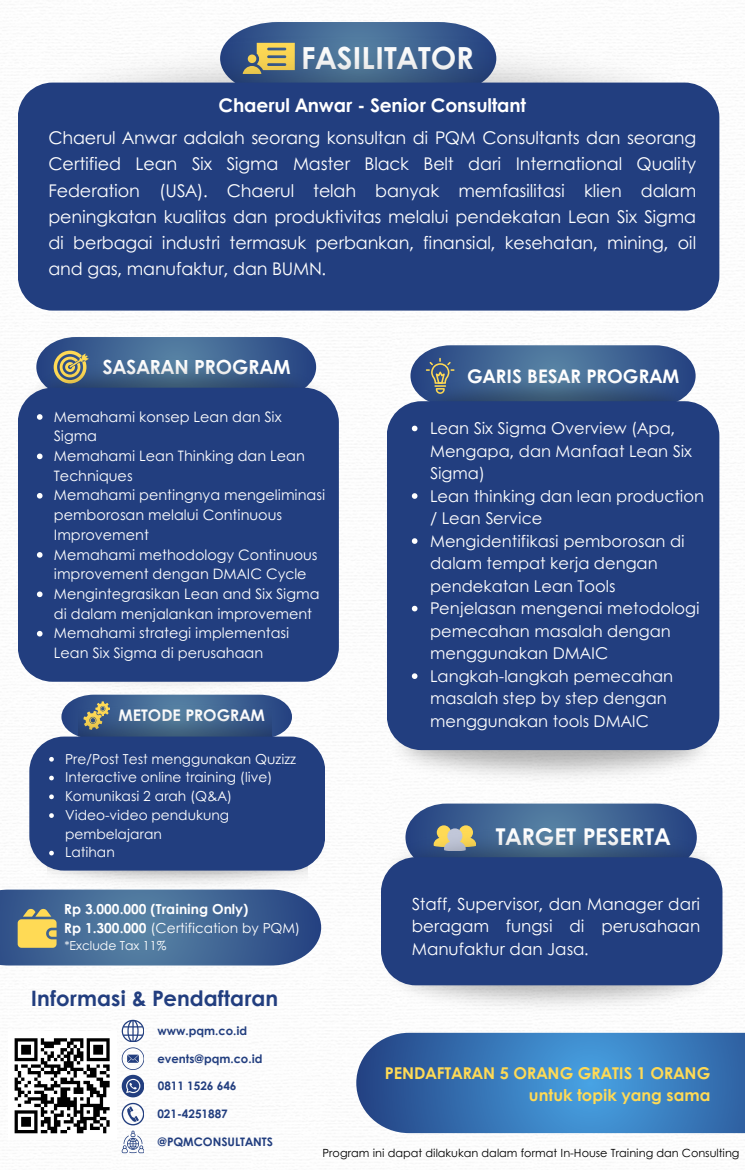
<style>
.page{position:relative;width:745px;height:1170px;background:#fff}
.page>*{position:absolute;margin:0;border:0;box-sizing:border-box;transform-origin:0 0}
.t1{font:700 30.38px "Century Gothic";color:#fff}
.t2{font:700 23.12px "Century Gothic";color:#fff}
.t3{font:700 21.25px "Century Gothic";color:#223e7f}
.t4{font:700 19.5px "Century Gothic";color:#fff}
.t5{font:700 18.75px "Century Gothic";letter-spacing:-.01em;color:#fff}
.t6{font:17.5px/26.2px "Century Gothic";letter-spacing:-.01em;color:#fff;text-align:justify}
.t7{font:16.62px/22.9px "Century Gothic";color:#fff;text-align:justify}
.t8{font:16.25px/22.5px "Century Gothic";color:#fff}
.t9{font:700 16.25px/22.5px "Century Gothic";color:#ffda55;text-align:right}
.t10{font:700 16px "Century Gothic";color:#fff}
.t11{font:14.38px/19.8px "Century Gothic";color:#fff}
.t12{font:13.75px/18.8px "Century Gothic";color:#fff}
.t13{font:700 13.75px "Century Gothic";color:#fff}
.t14{font:12.38px "Century Gothic";color:#fff}
.t15{font:700 11.75px "Century Gothic";color:#223e7f}
.t16{font:11.25px "Century Gothic";color:#000}
.s1{font-weight:700}
</style>
<div class="page">
<img style="left:386px;top:730px;width:330px;height:52px">
<img style="left:46px;top:681px;width:265px;height:8px">
<svg style="left:410px;top:345px;width:285px;height:58px;background:#51729c"></svg>
<img style="left:417px;top:372px;width:278px;height:31px">
<svg style="left:38px;top:337px;width:277px;height:21px;background:#51719a"></svg>
<img style="left:36px;top:358px;width:281px;height:29px">
<div style="left:386px;top:401px;width:333px;height:349px;background:#223e7f;border-radius:35px"></div>
<svg style="left:412px;top:425px;width:5px;height:6px"></svg>
<svg style="left:412px;top:493px;width:5px;height:5px"></svg>
<svg style="left:412px;top:538px;width:5px;height:5px"></svg>
<svg style="left:412px;top:605px;width:5px;height:6px"></svg>
<svg style="left:412px;top:673px;width:5px;height:5px"></svg>
<div style="left:18px;top:387px;width:321px;height:294px;background:#223e7f"></div>
<svg style="left:37px;top:414px;width:6px;height:5px"></svg>
<svg style="left:37px;top:453px;width:6px;height:6px"></svg>
<svg style="left:37px;top:493px;width:6px;height:5px"></svg>
<svg style="left:37px;top:552px;width:6px;height:5px"></svg>
<svg style="left:37px;top:591px;width:6px;height:6px"></svg>
<svg style="left:37px;top:630px;width:6px;height:6px"></svg>
<svg style="left:407px;top:803px;width:288px;height:24px;background:#52729d"></svg>
<img style="left:383px;top:827px;width:323px;height:30px">
<div style="left:381px;top:857px;width:341px;height:128px;background:#223e7f"></div>
<svg style="left:61px;top:694px;width:231px;height:42px;background:#5d79a3"></svg>
<img style="left:78px;top:704px;width:194px;height:32px">
<img style="left:48px;top:866px;width:259px;height:21px">
<svg style="left:0;top:889px;width:321px;height:76px;background:#517195"></svg>
<svg style="left:231px;top:22px;width:254px;height:15px;background:#55759f"></svg>
<img style="left:22px;top:37px;width:680px;height:46px">
<div style="left:18px;top:83px;width:701px;height:227px;background:#223e7f"></div>
<div style="left:29px;top:736px;width:296px;height:134px;background:#223e7f;border-radius:35px"></div>
<svg style="left:49px;top:756px;width:5px;height:5px"></svg>
<svg style="left:49px;top:775px;width:5px;height:5px"></svg>
<svg style="left:49px;top:794px;width:5px;height:5px"></svg>
<svg style="left:49px;top:813px;width:5px;height:4px"></svg>
<svg style="left:49px;top:850px;width:5px;height:5px"></svg>
<svg style="left:356px;top:1032px;width:388px;height:100px;background:#3e7cba"></svg>
<svg style="left:14px;top:1038px;width:96px;height:96px"></svg>
<svg style="left:122px;top:1019px;width:22px;height:22px"></svg>
<svg style="left:122px;top:1047px;width:22px;height:49px"></svg>
<svg style="left:122px;top:1130px;width:22px;height:23px"></svg>
<svg style="left:122px;top:1102px;width:22px;height:22px"></svg>
<p class="t1" style="left:301px;top:35px;width:174px">FASILITATOR</p>
<p class="t5" style="left:218px;top:91px;width:309px">Chaerul Anwar - Senior Consultant</p>
<h4 class="t6" style="left:48px;top:124px;width:649px">Chaerul Anwar adalah seorang konsultan di PQM Consultants dan seorang Certified Lean Six Sigma Master Black Belt dari International Quality Federation (USA). Chaerul telah banyak memfasilitasi klien dalam peningkatan kualitas dan produktivitas melalui pendekatan Lean Six Sigma di berbagai industri termasuk perbankan, finansial, kesehatan, mining, oil and gas, manufaktur, dan BUMN.</h4>
<p class="t4" style="left:103px;top:352px;width:189px">SASARAN PROGRAM</p>
<p class="t11" style="left:54px;top:406px;width:229px">Memahami konsep Lean dan Six<br>Sigma</p>
<p class="t11" style="left:54px;top:445px;width:252px">Memahami Lean Thinking dan Lean<br>Techniques</p>
<p class="t11" style="left:54px;top:484px;width:273px">Memahami pentingnya mengeliminasi pemborosan melalui Continuous<br>Improvement</p>
<p class="t11" style="left:54px;top:543px;width:265px">Memahami methodology Continuous improvement dengan DMAIC Cycle</p>
<p class="t11" style="left:54px;top:583px;width:267px">Mengintegrasikan Lean and Six Sigma di dalam menjalankan improvement</p>
<h5 class="t11" style="left:54px;top:622px;width:237px">Memahami strategi implementasi<br>Lean Six Sigma di perusahaan</h5>
<p class="t10" style="left:118px;top:703px;width:148px">METODE PROGRAM</p>
<p class="t12" style="left:65px;top:748px;width:232px">Pre/Post Test menggunakan Quzizz</p>
<h3 class="t12" style="left:65px;top:767px;width:209px">Interactive online training (live)</h3>
<p class="t12" style="left:65px;top:785px;width:168px">Komunikasi 2 arah (Q&amp;A)</p>
<p class="t12" style="left:65px;top:804px;width:165px">Video-video pendukung pembelajaran</p>
<p class="t12" style="left:65px;top:842px;width:51px">Latihan</p>
<p class="t13" style="left:64px;top:898px;width:186px">Rp 3.000.000 (Training Only)</p>
<p class="t12" style="left:64px;top:917px;width:237px"><span class="s1">Rp 1.300.000</span> (Certification by PQM)</p>
<p class="t14" style="left:64px;top:935px;width:103px">*Exclude Tax 11%</p>
<p class="t3" style="left:31px;top:981px;width:249px">Informasi &amp; Pendaftaran</p>
<p class="t15" style="left:157px;top:1021px;width:91px">www.pqm.co.id</p>
<p class="t15" style="left:157px;top:1049px;width:107px">events@pqm.co.id</p>
<h2 class="t15" style="left:158px;top:1076px;width:80px">0811 1526 646</h2>
<p class="t15" style="left:157px;top:1104px;width:72px">021-4251887</p>
<p class="t15" style="left:157px;top:1132px;width:117px">@PQMCONSULTANTS</p>
<p class="t5" style="left:467px;top:362px;width:213px">GARIS BESAR PROGRAM</p>
<p class="t8" style="left:430px;top:416px;width:263px">Lean Six Sigma Overview (Apa,<br>Mengapa, dan Manfaat Lean Six<br>Sigma)</p>
<p class="t8" style="left:430px;top:483px;width:275px">Lean thinking dan lean production / Lean Service</p>
<p class="t8" style="left:430px;top:528px;width:256px">Mengidentifikasi pemborosan di dalam tempat kerja dengan pendekatan Lean Tools</p>
<p class="t8" style="left:430px;top:596px;width:271px">Penjelasan mengenai metodologi pemecahan masalah dengan menggunakan DMAIC</p>
<p class="t8" style="left:430px;top:663px;width:244px">Langkah-langkah pemecahan masalah step by step dengan menggunakan tools DMAIC</p>
<p class="t2" style="left:495px;top:818px;width:176px">TARGET PESERTA</p>
<p class="t7" style="left:411px;top:891px;width:290px">Staff, Supervisor, dan Manager dari beragam fungsi di perusahaan Manufaktur dan Jasa.</p>
<p class="t9" style="left:385px;top:1060px;width:327px">PENDAFTARAN 5 ORANG GRATIS 1 ORANG untuk topik yang sama</p>
<p class="t16" style="left:322px;top:1144px;width:418px">Program ini dapat dilakukan dalam format In-House Training dan Consulting</p>
</div>
